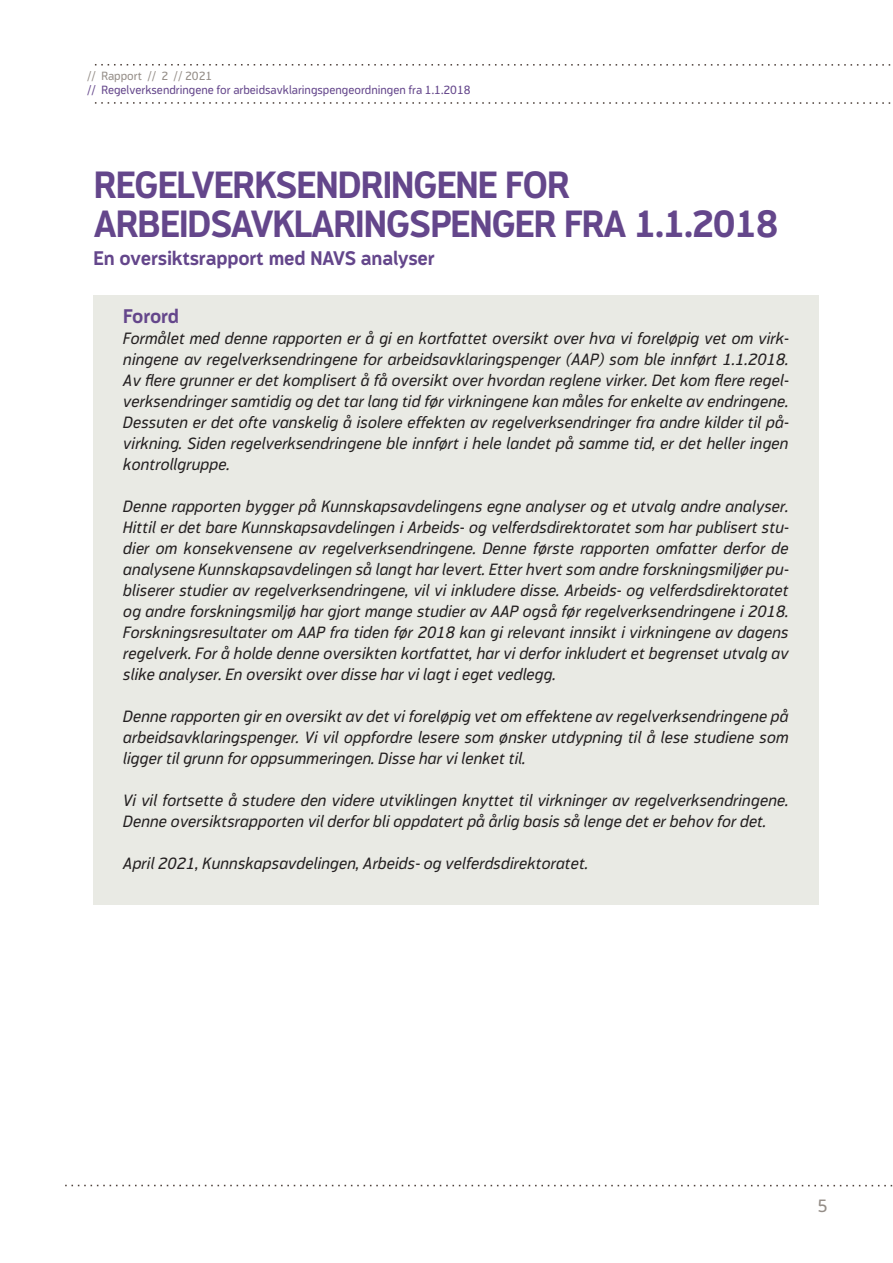
<style>
.page{position:relative;width:893px;height:1263px;background:#fff}
.page>*{position:absolute;margin:0;border:0;box-sizing:border-box;transform-origin:0 0}
.t1{font:700 37.5px/39px "Modus";letter-spacing:-.025em;color:#64468b}
.t2{font:700 19.5px "Modus";letter-spacing:-.01em;color:#64468b}
.t3{font:18px "Modus";color:#948d87}
.t4{font:italic 16.5px/21px "Modus";color:#231f20;text-align:justify}
.t5{font:12px "Modus";color:#64468b}
.t6{font:12px "Modus";color:#948d87}
</style>
<div class="page">
<svg style="left:94px;top:64px;width:797px;height:2px"></svg>
<svg style="left:94px;top:102px;width:797px;height:2px"></svg>
<svg style="left:65px;top:1185px;width:828px;height:1px"></svg>
<div style="left:94px;top:296px;width:725px;height:609px;background:#e9eae4"></div>
<p class="t6" style="left:87px;top:69px;width:127px">// Rapport // 2 // 2021</p>
<p class="t5" style="left:87px;top:83px;width:385px">// Regelverksendringene for arbeidsavklaringspengeordningen fra 1.1.2018</p>
<h1 class="t1" style="left:94px;top:165px;width:686px">REGELVERKSENDRINGENE FOR<br>ARBEIDSAVKLARINGSPENGER FRA 1.1.2018</h1>
<p class="t2" style="left:94px;top:247px;width:343px">En oversiktsrapport med NAVS analyser</p>
<p class="t2" style="left:123px;top:305px;width:57px">Forord</p>
<p class="t4" style="left:123px;top:328px;width:667px">Formålet med denne rapporten er å gi en kortfattet oversikt over hva vi foreløpig vet om virk&shy;ningene av regelverksendringene for arbeidsavklaringspenger (AAP) som ble innført 1.1.2018.<br>Av flere grunner er det komplisert å få oversikt over hvordan reglene virker. Det kom flere regel&shy;verksendringer samtidig og det tar lang tid før virkningene kan måles for enkelte av endringene.<br>Dessuten er det ofte vanskelig å isolere effekten av regelverksendringer fra andre kilder til på&shy;virkning. Siden regelverksendringene ble innført i hele landet på samme tid, er det heller ingen kontrollgruppe.</p>
<p class="t4" style="left:123px;top:496px;width:667px">Denne rapporten bygger på Kunnskapsavdelingens egne analyser og et utvalg andre analyser.<br>Hittil er det bare Kunnskapsavdelingen i Arbeids- og velferdsdirektoratet som har publisert stu&shy;dier om konsekvensene av regelverksendringene. Denne første rapporten omfatter derfor de analysene Kunnskapsavdelingen så langt har levert. Etter hvert som andre forskningsmiljøer pu&shy;bliserer studier av regelverksendringene, vil vi inkludere disse. Arbeids- og velferdsdirektoratet og andre forskningsmiljø har gjort mange studier av AAP også før regelverksendringene i 2018.<br>Forskningsresultater om AAP fra tiden før 2018 kan gi relevant innsikt i virkningene av dagens regelverk. For å holde denne oversikten kortfattet, har vi derfor inkludert et begrenset utvalg av slike analyser. En oversikt over disse har vi lagt i eget vedlegg.</p>
<p class="t4" style="left:123px;top:706px;width:667px">Denne rapporten gir en oversikt av det vi foreløpig vet om effektene av regelverksendringene på arbeidsavklaringspenger. Vi vil oppfordre lesere som ønsker utdypning til å lese studiene som ligger til grunn for oppsummeringen. Disse har vi lenket til.</p>
<p class="t4" style="left:123px;top:790px;width:667px">Vi vil fortsette å studere den videre utviklingen knyttet til virkninger av regelverksendringene.<br>Denne oversiktsrapporten vil derfor bli oppdatert på årlig basis så lenge det er behov for det.</p>
<p class="t4" style="left:123px;top:853px;width:466px">April 2021, Kunnskapsavdelingen, Arbeids- og velferdsdirektoratet.</p>
<p class="t3" style="left:817px;top:1195px;width:12px">5</p>
</div>
